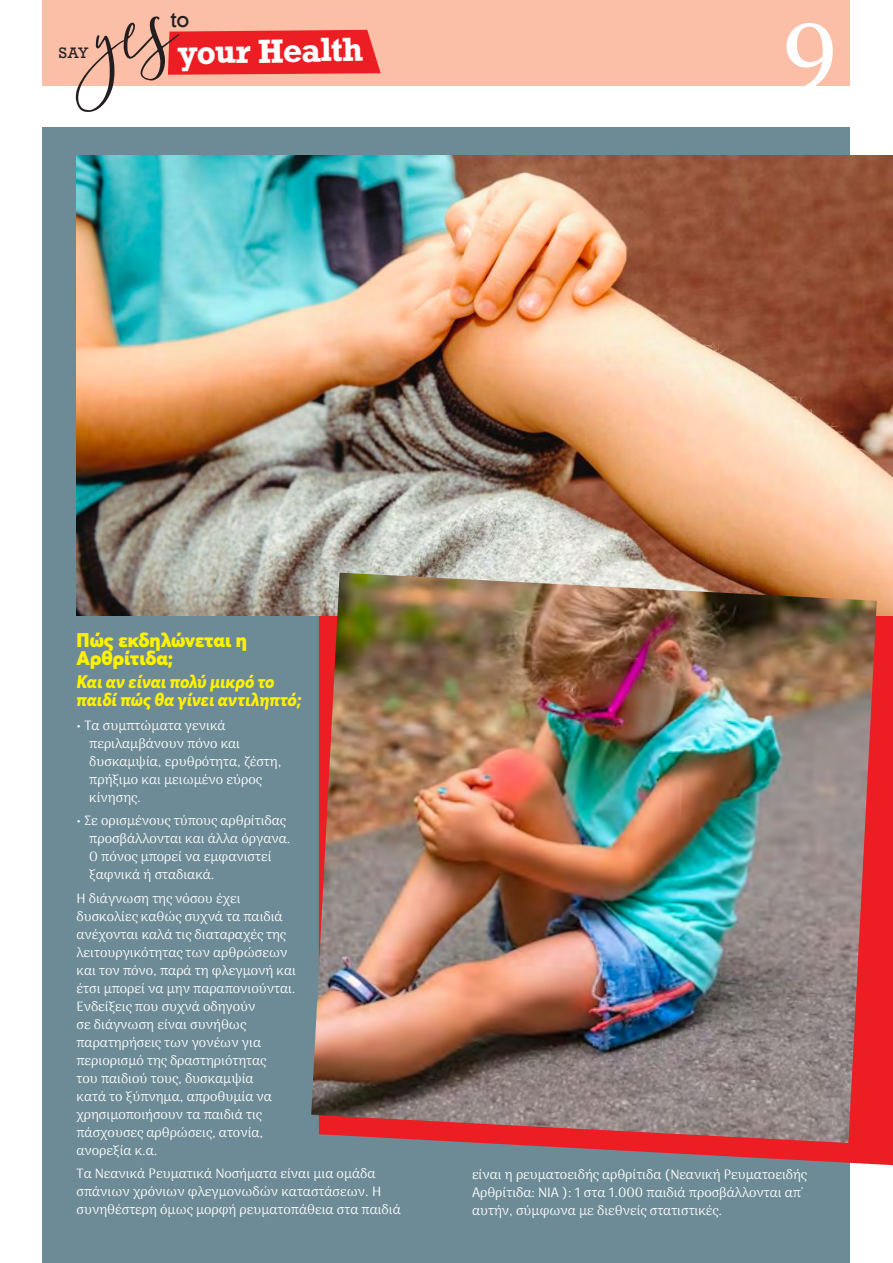
<style>
.page{position:relative;width:893px;height:1263px;background:#fff}
.page>*{position:absolute;margin:0;border:0;box-sizing:border-box;transform-origin:0 0}
.t1{font:97.5px "Georgia";color:#fff}
.t2{font:700 31.5px "Rockwell";color:#fff}
.t3{font:21px "Rockwell";color:#231f20}
.t4{font:900 19.5px/18px "Averta";color:#fff200}
.t5{font:italic 800 18px/18px "Averta";letter-spacing:-.005em;color:#fff200}
.t6{font:14.25px "Rockwell";color:#231f20}
.t7{font:100 13.5px/18px "Arima";color:#fff}
</style>
<div class="page">
<div style="left:43px;top:128px;width:807px;height:1135px;background:#6d8b96"></div>
<div style="left:43px;top:0;width:807px;height:85px;background:#fbbea7"></div>
<svg style="left:483px;top:615px;width:410px;height:550px;fill:#ed1d24"></svg>
<svg style="left:76px;top:16px;width:305px;height:96px"></svg>
<img style="left:77px;top:156px;width:816px;height:459px">
<img style="left:311px;top:573px;width:566px;height:570px">
<h3 class="t3" style="left:170px;top:6px;width:21px">to</h3>
<p class="t6" style="left:59px;top:44px;width:32px">SAY</p>
<h2 class="t2" style="left:177px;top:32px;width:188px;rotate:-1deg">your Health</h2>
<h1 class="t1" style="left:782px;top:-29px;width:57px">9</h1>
<h3 class="t4" style="left:77px;top:630px;width:172px">Πώς εκδηλώνεται η<br>Αρθρίτιδα;</h3>
<h3 class="t5" style="left:77px;top:674px;width:226px">Και αν είναι πολύ μικρό το παιδί πώς θα γίνει αντιληπτό;</h3>
<p class="t7" style="left:89px;top:716px;width:194px;text-indent:-13px">• Τα συμπτώματα γενικά περιλαμβάνουν πόνο και δυσκαμψία, ερυθρότητα, ζέστη, πρήξιμο και μειωμένο εύρος κίνησης.</p>
<p class="t7" style="left:89px;top:811px;width:203px;text-indent:-13px">• Σε ορισμένους τύπους αρθρίτιδας προσβάλλονται και άλλα όργανα.<br>Ο πόνος μπορεί να εμφανιστεί ξαφνικά ή σταδιακά.</p>
<p class="t7" style="left:77px;top:889px;width:221px">Η διάγνωση της νόσου έχει δυσκολίες καθώς συχνά τα παιδιά ανέχονται καλά τις διαταραχές της λειτουργικότητας των αρθρώσεων και τον πόνο, παρά τη φλεγμονή και έτσι μπορεί να μην παραπονιούνται.<br>Ενδείξεις που συχνά οδηγούν<br>σε διάγνωση είναι συνήθως παρατηρήσεις των γονέων για περιορισμό της δραστηριότητας<br>του παιδιού τους, δυσκαμψία<br>κατά το ξύπνημα, απροθυμία να χρησιμοποιήσουν τα παιδιά τις πάσχουσες αρθρώσεις, ατονία, ανορεξία κ.α.</p>
<p class="t7" style="left:77px;top:1164px;width:326px">Τα Νεανικά Ρευματικά Νοσήματα είναι μια ομάδα σπάνιων χρόνιων φλεγμονωδών καταστάσεων. Η συνηθέστερη όμως μορφή ρευματοπάθεια στα παιδιά</p>
<p class="t7" style="left:472px;top:1166px;width:336px">είναι η ρευματοειδής αρθρίτιδα (Νεανική Ρευματοειδής<br>Αρθρίτιδα: ΝΙΑ ): 1 στα 1.000 παιδιά προσβάλλονται απ' αυτήν, σύμφωνα με διεθνείς στατιστικές.</p>
</div>
